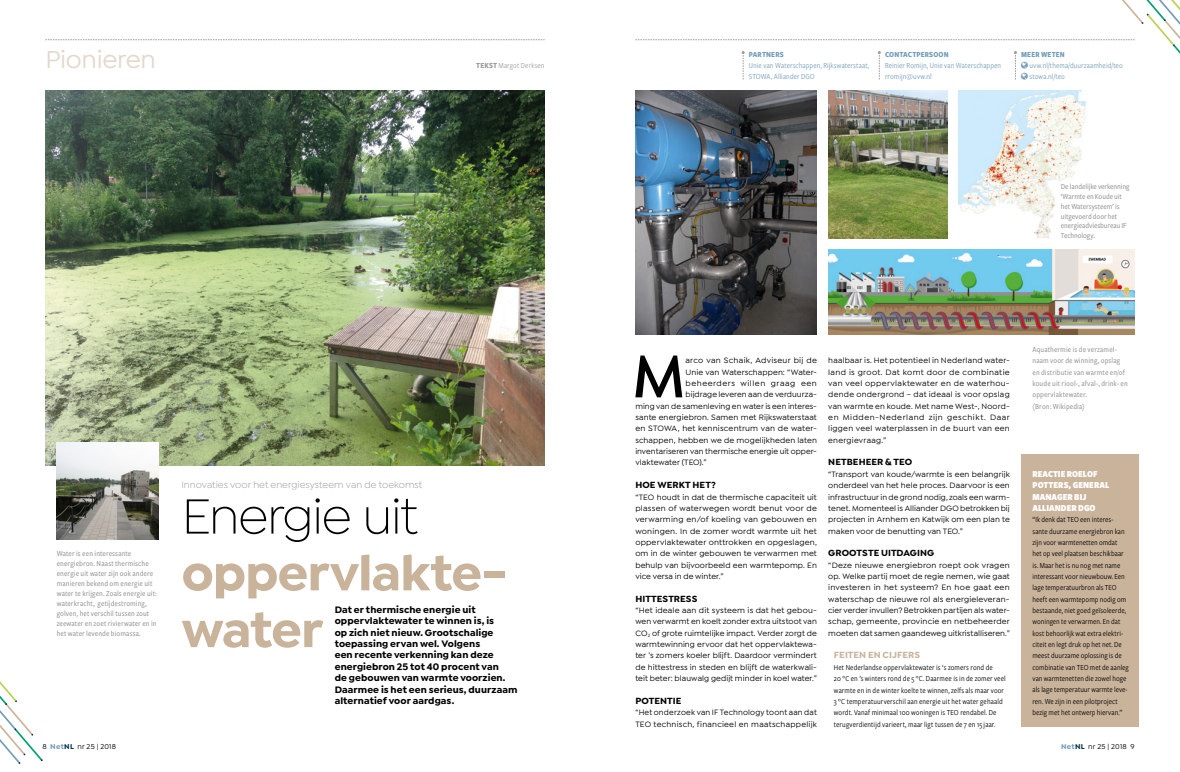
<style>
.page{position:relative;width:1180px;height:772px;background:#fff}
.page>*{position:absolute;margin:0;border:0;box-sizing:border-box;transform-origin:0 0}
.t1{font:600 64.3px "Isidora Sans";color:#000}
.t2{font:700 52.5px/56.7px "Isidora Sans";letter-spacing:-.02em;color:#cab39b}
.t3{font:300 52.5px "Isidora Sans";letter-spacing:-.035em;color:#000}
.t4{font:500 26px "Isidora Sans";letter-spacing:-.015em;color:#e4d8cc}
.t5{font:700 10px/11.3px "Isidora Sans";letter-spacing:.005em;color:#000}
.t6{font:10px "Isidora Sans";letter-spacing:.005em;color:#9c9c9d}
.t7{font:700 9.5px "Isidora Sans";letter-spacing:.01em;color:#000}
.t8{font:900 9.5px/11.3px "Freight Sans Cnd Pro";letter-spacing:.005em;color:#fff}
.t9{font:700 9.5px "Isidora Sans";letter-spacing:.01em;color:#cab39b}
.t10{font:500 8.2px/11.3px "Isidora Sans";letter-spacing:.01em;color:#000;text-align:justify}
.t11{font:500 8.2px "Isidora Sans";letter-spacing:.065em;color:#000}
.t12{font:8px/11.3px "Freight Sans Cnd Pro";letter-spacing:.005em;color:#000}
.t13{font:500 8px/9.9px "Freight Sans Cnd Pro";letter-spacing:.01em;color:#9c9c9d}
.t14{font:8px/11.3px "Freight Sans Cnd Pro";letter-spacing:.01em;color:#719cb8}
.t15{font:500 8px/9.9px "Freight Sans Cnd Pro";letter-spacing:-.01em;color:#9c9c9d}
.t16{font:700 8px "Freight Sans Cnd Pro";letter-spacing:.015em;color:#719cb8}
.t17{font:8px "Freight Sans Cnd Pro";letter-spacing:.015em;color:#9c9c9d}
.t18{font:500 7.5px "Isidora Sans";letter-spacing:.03em;color:#000}
.s1{font-weight:700}
.s2{font-weight:700;color:#719cb8}
.s3{font-weight:700;color:#00334c}
</style>
<div class="page">
<img style="left:958px;top:91px;width:129px;height:147px">
<img style="left:45px;top:91px;width:499px;height:374px">
<img style="left:635px;top:91px;width:181px;height:243px">
<img style="left:828px;top:91px;width:119px;height:147px">
<img style="left:57px;top:442px;width:102px;height:97px">
<img style="left:828px;top:249px;width:306px;height:85px">
<div style="left:1020px;top:454px;width:118px;height:272px;background:#cab39b"></div>
<svg style="left:45px;top:39px;width:499px;height:1px"></svg>
<svg style="left:0;top:681px;width:43px;height:83px"></svg>
<svg style="left:635px;top:0;width:545px;height:80px"></svg>
<h3 class="t4" style="left:45px;top:45px;width:112px">Pionieren</h3>
<p class="t17" style="left:476px;top:60px;width:70px"><span class="s1">TEKST</span> Margot Derksen</p>
<p class="t13" style="left:57px;top:548px;width:102px">Water is een interessante energiebron. Naast thermische energie uit water zijn ook andere manieren bekend om energie uit water te krijgen. Zoals energie uit: waterkracht, getijdestroming, golven, het verschil tussen zout zeewater en zoet rivierwater en in het water levende biomassa.</p>
<p class="t6" style="left:181px;top:479px;width:242px">Innovaties voor het energiesysteem van de toekomst</p>
<h2 class="t3" style="left:181px;top:487px;width:237px">Energie uit</h2>
<h2 class="t2" style="left:181px;top:544px;width:322px">oppervlakte&shy;water</h2>
<p class="t5" style="left:334px;top:603px;width:184px">Dat er thermische energie uit oppervlaktewater te winnen is, is<br>op zich niet nieuw. Grootschalige toepassing ervan wel. Volgens<br>een recente verkenning kan deze energiebron 25 tot 40 procent van<br>de gebouwen van warmte voorzien.<br>Daarmee is het een serieus, duurzaam alternatief voor aardgas.</p>
<p class="t16" style="left:748px;top:49px;width:36px">PARTNERS</p>
<p class="t14" style="left:748px;top:59px;width:122px">Unie van Waterschappen, Rijkswaterstaat,<br>STOWA, Alliander DGO</p>
<p class="t16" style="left:884px;top:49px;width:65px">CONTACTPERSOON</p>
<p class="t14" style="left:884px;top:59px;width:118px">Reinier Romijn, Unie van Waterschappen rromijn@uvw.nl</p>
<p class="t16" style="left:1020px;top:49px;width:45px">MEER WETEN</p>
<p class="t14" style="left:1029px;top:59px;width:95px">uvw.nl/thema/duurzaamheid/teo stowa.nl/teo</p>
<p class="t15" style="left:1060px;top:181px;width:70px">De landelijke verkenning ‘Warmte en Koude uit het Watersysteem’ is uitgevoerd door het energieadviesbureau IF<br>Technology.</p>
<h1 class="t1" style="left:632px;top:338px;width:55px">M</h1>
<p class="t10" style="left:685px;top:354px;width:133px">arco van Schaik, Adviseur bij de</p>
<p class="t10" style="left:685px;top:366px;width:132px">Unie van Waterschappen: “Water-</p>
<p class="t11" style="left:685px;top:378px;width:133px">beheerders willen graag een</p>
<p class="t10" style="left:685px;top:389px;width:133px">bijdrage leveren aan de verduurza-</p>
<p class="t10" style="left:635px;top:400px;width:183px">ming van de samenleving en water is een interes-</p>
<p class="t10" style="left:635px;top:411px;width:183px">sante energiebron. Samen met Rijkswaterstaat</p>
<p class="t10" style="left:635px;top:423px;width:183px">en STOWA, het kenniscentrum van de water-</p>
<p class="t10" style="left:635px;top:434px;width:183px">schappen, hebben we de mogelijkheden laten</p>
<p class="t10" style="left:635px;top:445px;width:183px">inventariseren van thermische energie uit opper-</p>
<p class="t10" style="left:635px;top:457px;width:73px">vlaktewater (TEO).”</p>
<p class="t7" style="left:635px;top:479px;width:82px">HOE WERKT HET?</p>
<p class="t10" style="left:635px;top:491px;width:183px">“TEO houdt in dat de thermische capaciteit uit plassen of waterwegen wordt benut voor de verwarming en/of koeling van gebouwen en woningen. In de zomer wordt warmte uit het oppervlaktewater onttrokken en opgeslagen, om in de winter gebouwen te verwarmen met behulp van bijvoorbeeld een warmtepomp. En vice versa in de winter.”</p>
<p class="t7" style="left:635px;top:592px;width:63px">HITTESTRESS</p>
<p class="t10" style="left:635px;top:604px;width:183px">“Het ideale aan dit systeem is dat het gebou&shy;wen verwarmt en koelt zonder extra uitstoot van CO<sub>2</sub> of grote ruimtelijke impact. Verder zorgt de warmtewinning ervoor dat het oppervlaktewa&shy;ter ’s zomers koeler blijft. Daardoor vermindert de hittestress in steden en blijft de waterkwali&shy;teit beter: blauwalg gedijt minder in koel water.”</p>
<p class="t7" style="left:635px;top:694px;width:48px">POTENTIE</p>
<p class="t10" style="left:635px;top:706px;width:183px">“Het onderzoek van IF Technology toont aan dat<br>TEO technisch, financieel en maatschappelijk</p>
<p class="t10" style="left:828px;top:354px;width:183px">haalbaar is. Het potentieel in Nederland water&shy;land is groot. Dat komt door de combinatie van veel oppervlaktewater en de waterhou&shy;dende ondergrond – dat ideaal is voor opslag van warmte en koude. Met name West-, Noord&shy;en Midden-Nederland zijn geschikt. Daar liggen veel waterplassen in de buurt van een energievraag.”</p>
<p class="t7" style="left:828px;top:456px;width:85px">NETBEHEER &amp; TEO</p>
<p class="t10" style="left:828px;top:468px;width:183px">“Transport van koude/warmte is een belangrijk onderdeel van het hele proces. Daarvoor is een infrastructuur in de grond nodig, zoals een warm&shy;tenet. Momenteel is Alliander DGO betrokken bij projecten in Arnhem en Katwijk om een plan te maken voor de benutting van TEO.”</p>
<p class="t7" style="left:828px;top:547px;width:107px">GROOTSTE UITDAGING</p>
<p class="t10" style="left:828px;top:559px;width:183px">“Deze nieuwe energiebron roept ook vragen op. Welke partij moet de regie nemen, wie gaat investeren in het systeem? En hoe gaat een waterschap de nieuwe rol als energieleveran&shy;cier verder invullen? Betrokken partijen als water&shy;schap, gemeente, provincie en netbeheerder moeten dat samen gaandeweg uitkristalliseren.”</p>
<p class="t9" style="left:833px;top:649px;width:88px">FEITEN EN CIJFERS</p>
<p class="t12" style="left:833px;top:660px;width:173px">Het Nederlandse oppervlaktewater is ‘s zomers rond de<br>20 °C en ’s winters rond de 5 °C. Daarmee is in de zomer veel warmte en in de winter koelte te winnen, zelfs als maar voor 3 °C temperatuurverschil aan energie uit het water gehaald wordt. Vanaf minimaal 100 woningen is TEO rendabel. De terugverdientijd varieert, maar ligt tussen de 7 en 15 jaar.</p>
<p class="t13" style="left:1032px;top:343px;width:97px;line-height:11.3px">Aquathermie is de verzamel&shy;naam voor de winning, opslag en distributie van warmte en/of koude uit riool-, afval-, drink- en oppervlaktewater.<br>(Bron: Wikipedia)</p>
<p class="t8" style="left:1032px;top:467px;width:78px">REACTIE ROELOF<br>POTTERS, GENERAL<br>MANAGER BIJ<br>ALLIANDER DGO</p>
<p class="t12" style="left:1032px;top:513px;width:98px">“Ik denk dat TEO een interes&shy;sante duurzame energiebron kan zijn voor warmtenetten omdat<br>het op veel plaatsen beschikbaar is. Maar het is nu nog met name interessant voor nieuwbouw. Een lage temperatuurbron als TEO heeft een warmtepomp nodig om bestaande, niet goed geïsoleerde, woningen te verwarmen. En dat kost behoorlijk wat extra elektri&shy;citeit en legt druk op het net. De meest duurzame oplossing is de combinatie van TEO met de aanleg van warmtenetten die zowel hoge als lage temperatuur warmte leve&shy;ren. We zijn in een pilotproject bezig met het ontwerp hiervan.”</p>
<p class="t18" style="left:43px;top:742px;width:75px">8 <span class="s2">Net</span><span class="s3">NL</span> nr 25 | 2018</p>
<p class="t18" style="left:1060px;top:742px;width:75px"><span class="s2">Net</span><span class="s3">NL</span> nr 25 | 2018 9</p>
</div>
